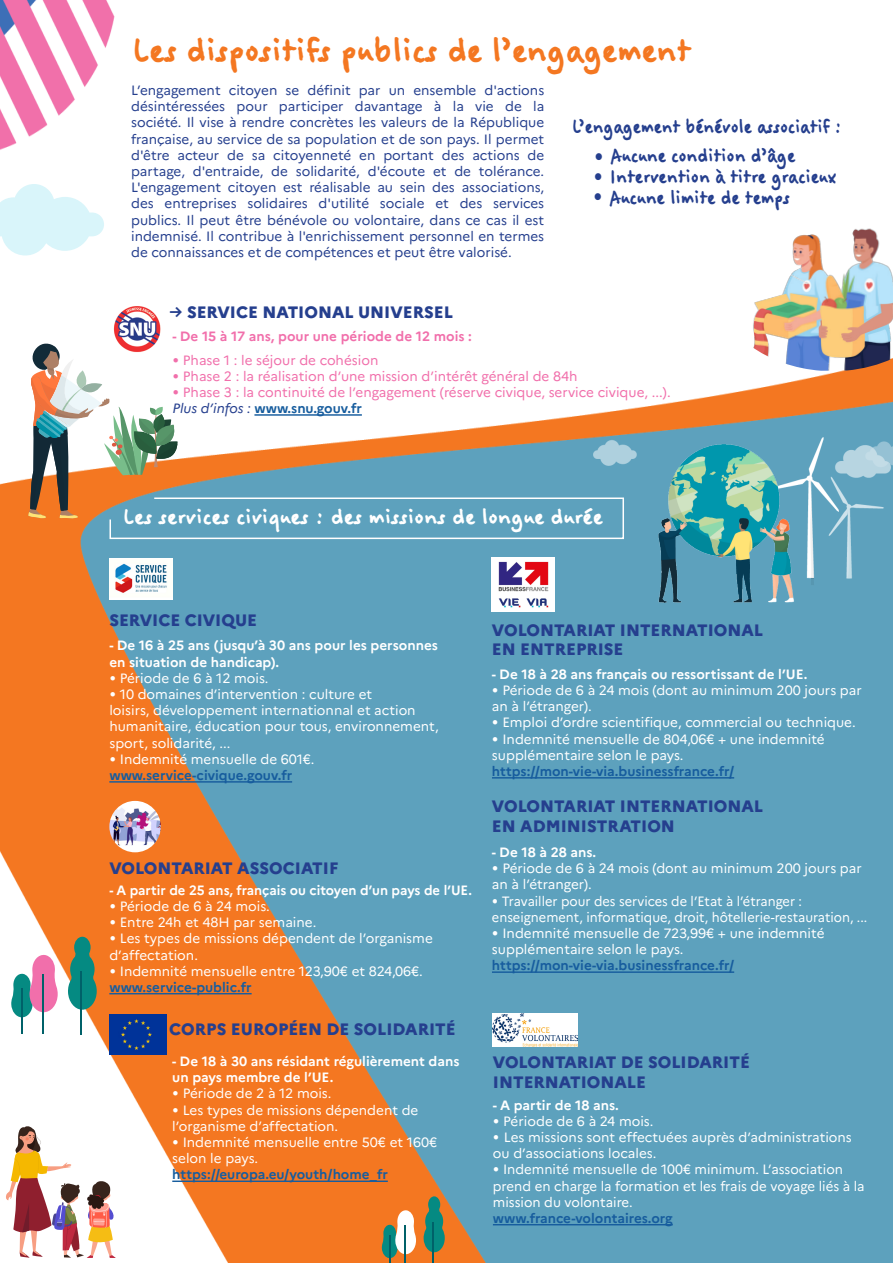
<style>
.page{position:relative;width:893px;height:1263px;background:#fff}
.page>*{position:absolute;margin:0;border:0;box-sizing:border-box;transform-origin:0 0}
.t1{font:700 42px "Felt Tip Woman";color:#f47721;scale:.9 1}
.t2{font:700 27px "Felt Tip Woman";color:#fff;scale:.93 1}
.t3{font:700 24px "Felt Tip Woman";color:#253f8e;scale:.86 1}
.t4{font:700 24px "Felt Tip Woman";color:#253f8e;scale:.84 1}
.t5{font:900 21px "Arial";color:#253f8e;scale:.91 1}
.t6{font:800 16.5px "Marianne";color:#253f8e}
.t7{font:13.5px/16.2px "Marianne";color:#fff}
.t8{font:13.5px/16.2px "Marianne";color:#253f8e;text-align:justify}
.t9{font:700 13.5px/16.2px "Marianne";color:#fff}
.t10{font:700 13.5px "Marianne";color:#175d9e}
.t11{font:13.5px "Marianne";color:#f16fab}
.t12{font:13.5px/16.2px "Marianne";color:#fff;scale:.95 1}
.t13{font:700 13.5px "Marianne";color:#f16fab}
.s1{font-weight:700}
.s2{font-family:"Arial";font-weight:900}
.s3{font-weight:400;font-style:italic;color:#253f8e}
</style>
<div class="page">
<img style="left:0;top:0;width:893px;height:1263px">
<hr style="left:109px;top:781px;width:183px;height:2px;background:#175d9e">
<hr style="left:172px;top:1180px;width:216px;height:2px;background:#175d9e">
<hr style="left:492px;top:777px;width:242px;height:1px;background:#175d9e">
<hr style="left:492px;top:971px;width:242px;height:2px;background:#175d9e">
<img style="left:593px;top:438px;width:300px;height:165px">
<img style="left:109px;top:559px;width:63px;height:41px">
<img style="left:109px;top:1015px;width:58px;height:40px">
<img style="left:492px;top:557px;width:63px;height:55px">
<img style="left:111px;top:299px;width:54px;height:43px">
<img style="left:109px;top:801px;width:52px;height:51px;border-radius:26px">
<img style="left:750px;top:226px;width:143px;height:145px">
<hr style="left:493px;top:1224px;width:180px;height:1px;background:#175d9e">
<img style="left:492px;top:1014px;width:86px;height:32px">
<svg style="left:68px;top:936px;width:29px;height:74px;background:#4e896c"></svg>
<hr style="left:21px;top:988px;width:2px;height:46px;background:#006169">
<svg style="left:11px;top:954px;width:47px;height:64px"></svg>
<hr style="left:42px;top:974px;width:2px;height:60px;background:#006169">
<hr style="left:80px;top:971px;width:2px;height:64px;background:#006169">
<svg style="left:423px;top:1196px;width:22px;height:57px"></svg>
<svg style="left:382px;top:1209px;width:34px;height:54px"></svg>
<hr style="left:405px;top:1225px;width:1px;height:38px;background:#006169">
<hr style="left:433px;top:1223px;width:1px;height:40px;background:#006169">
<svg style="left:6px;top:1126px;width:110px;height:132px"></svg>
<svg style="left:28px;top:342px;width:597px;height:198px"></svg>
<svg style="left:0;top:184px;width:104px;height:71px"></svg>
<hr style="left:109px;top:993px;width:143px;height:1px;background:#175d9e">
<p class="t1" style="left:131px;top:26px;width:623px">Les dispositifs publics de l’engagement</p>
<p class="t8" style="left:131px;top:82px;width:415px">L’engagement citoyen se définit par un ensemble d'actions désintéressées pour participer davantage à la vie de la société. Il vise à rendre concrètes les valeurs de la République française, au service de sa population et de son pays. Il permet d'être acteur de sa citoyenneté en portant des actions de partage, d'entraide, de solidarité, d'écoute et de tolérance.<br>L'engagement citoyen est réalisable au sein des associations, des entreprises solidaires d'utilité sociale et des services publics. Il peut être bénévole ou volontaire, dans ce cas il est indemnisé. Il contribue à l'enrichissement personnel en termes de connaissances et de compétences et peut être valorisé.</p>
<p class="t6" style="left:169px;top:302px;width:285px"><span class="s1">→</span> SERVICE NATIONAL UNIVERSEL</p>
<p class="t4" style="left:571px;top:112px;width:324px">L’engagement bénévole associatif :</p>
<p class="t3" style="left:610px;top:142px;width:217px">Aucune condition d’âge</p>
<p class="t5" style="left:594px;top:141px;width:12px">•</p>
<p class="t5" style="left:593px;top:182px;width:12px">•</p>
<p class="t5" style="left:594px;top:161px;width:12px">•</p>
<p class="t3" style="left:609px;top:163px;width:265px">Intervention à titre gracieux</p>
<p class="t3" style="left:609px;top:183px;width:212px">Aucune limite de temps</p>
<p class="t13" style="left:172px;top:328px;width:301px">- De 15 à 17 ans, pour une période de 12 mois :</p>
<p class="t11" style="left:172px;top:351px;width:207px"><span class="s2">•</span> Phase 1 : le séjour de cohésion</p>
<p class="t11" style="left:172px;top:368px;width:407px"><span class="s2">•</span> Phase 2 : la réalisation d’une mission d’intérêt général de 84h</p>
<p class="t11" style="left:172px;top:384px;width:500px"><span class="s2">•</span> Phase 3 : la continuité de l’engagement (réserve civique, service civique, ...).</p>
<p class="t10" style="left:172px;top:400px;width:191px"><span class="s3">Plus d’infos :</span> www.snu.gouv.fr</p>
<p class="t2" style="left:122px;top:501px;width:518px">Les services civiques : des missions de longue durée</p>
<p class="t6" style="left:109px;top:610px;width:149px">SERVICE CIVIQUE</p>
<p class="t9" style="left:109px;top:637px;width:330px">- De 16 à 25 ans (jusqu’à 30 ans pour les personnes en situation de handicap).</p>
<p class="t7" style="left:109px;top:670px;width:161px"><span class="s2">•</span> Période de 6 à 12 mois.</p>
<p class="t7" style="left:109px;top:686px;width:331px"><span class="s2">•</span> 10 domaines d’intervention : culture et<br>loisirs, développement internationnal et action humanitaire, éducation pour tous, environnement, sport, solidarité, ...</p>
<p class="t7" style="left:109px;top:751px;width:207px"><span class="s2">•</span> Indemnité mensuelle de 601€.</p>
<p class="t10" style="left:109px;top:767px;width:184px">www.service-civique.gouv.fr</p>
<p class="t6" style="left:109px;top:858px;width:230px">VOLONTARIAT ASSOCIATIF</p>
<p class="t9" style="left:109px;top:882px;width:364px">- A partir de 25 ans, français ou citoyen d’un pays de l’UE.</p>
<p class="t7" style="left:109px;top:898px;width:162px"><span class="s2">•</span> Période de 6 à 24 mois.</p>
<p class="t7" style="left:109px;top:914px;width:208px"><span class="s2">•</span> Entre 24h et 48H par semaine.</p>
<p class="t7" style="left:109px;top:930px;width:325px"><span class="s2">•</span> Les types de missions dépendent de l’organisme d’affectation.</p>
<p class="t7" style="left:109px;top:963px;width:315px"><span class="s2">•</span> Indemnité mensuelle entre 123,90€ et 824,06€.</p>
<p class="t10" style="left:109px;top:979px;width:144px">www.service-public.fr</p>
<p class="t6" style="left:169px;top:1019px;width:288px">CORPS EUROPÉEN DE SOLIDARITÉ</p>
<p class="t9" style="left:172px;top:1053px;width:289px">- De 18 à 30 ans résidant régulièrement dans un pays membre de l’UE.</p>
<p class="t7" style="left:172px;top:1085px;width:161px"><span class="s2">•</span> Période de 2 à 12 mois.</p>
<p class="t7" style="left:172px;top:1102px;width:248px"><span class="s2">•</span> Les types de missions dépendent de l’organisme d’affectation.</p>
<p class="t7" style="left:172px;top:1134px;width:266px"><span class="s2">•</span> Indemnité mensuelle entre 50€ et 160€ selon le pays.</p>
<p class="t10" style="left:172px;top:1166px;width:217px">https://europa.eu/youth/home_fr</p>
<p class="t6" style="left:492px;top:620px;width:273px">VOLONTARIAT INTERNATIONAL</p>
<p class="t6" style="left:492px;top:639px;width:133px">EN ENTREPRISE</p>
<p class="t9" style="left:492px;top:666px;width:317px">- De 18 à 28 ans français ou ressortissant de l’UE.</p>
<p class="t7" style="left:492px;top:682px;width:371px"><span class="s2">•</span> Période de 6 à 24 mois (dont au minimum 200 jours par an à l’étranger).</p>
<p class="t7" style="left:492px;top:714px;width:365px"><span class="s2">•</span> Emploi d’ordre scientifique, commercial ou technique.</p>
<p class="t7" style="left:492px;top:731px;width:334px"><span class="s2">•</span> Indemnité mensuelle de 804,06€ + une indemnité supplémentaire selon le pays.</p>
<p class="t10" style="left:492px;top:763px;width:244px">https://mon-vie-via.businessfrance.fr/</p>
<p class="t6" style="left:492px;top:796px;width:273px">VOLONTARIAT INTERNATIONAL</p>
<p class="t6" style="left:492px;top:816px;width:184px">EN ADMINISTRATION</p>
<p class="t9" style="left:492px;top:844px;width:106px">- De 18 à 28 ans.</p>
<p class="t7" style="left:492px;top:860px;width:371px"><span class="s2">•</span> Période de 6 à 24 mois (dont au minimum 200 jours par an à l’étranger).</p>
<p class="t12" style="left:492px;top:893px;width:397px"><span class="s2">•</span> Travailler pour des services de l’Etat à l’étranger : enseignement, informatique, droit, hôtellerie-restauration, ...</p>
<p class="t7" style="left:492px;top:925px;width:334px"><span class="s2">•</span> Indemnité mensuelle de 723,99€ + une indemnité supplémentaire selon le pays.</p>
<p class="t10" style="left:492px;top:957px;width:244px">https://mon-vie-via.businessfrance.fr/</p>
<p class="t6" style="left:493px;top:1052px;width:258px">VOLONTARIAT DE SOLIDARITÉ</p>
<p class="t6" style="left:493px;top:1072px;width:155px">INTERNATIONALE</p>
<p class="t9" style="left:493px;top:1096px;width:127px">- A partir de 18 ans.</p>
<p class="t7" style="left:493px;top:1113px;width:162px"><span class="s2">•</span> Période de 6 à 24 mois.</p>
<p class="t7" style="left:493px;top:1129px;width:361px"><span class="s2">•</span> Les missions sont effectuées auprès d’administrations ou d’associations locales.</p>
<p class="t7" style="left:493px;top:1161px;width:373px"><span class="s2">•</span> Indemnité mensuelle de 100€ minimum. L’association prend en charge la formation et les frais de voyage liés à la mission du volontaire.</p>
<p class="t10" style="left:493px;top:1210px;width:181px">www.france-volontaires.org</p>
</div>
